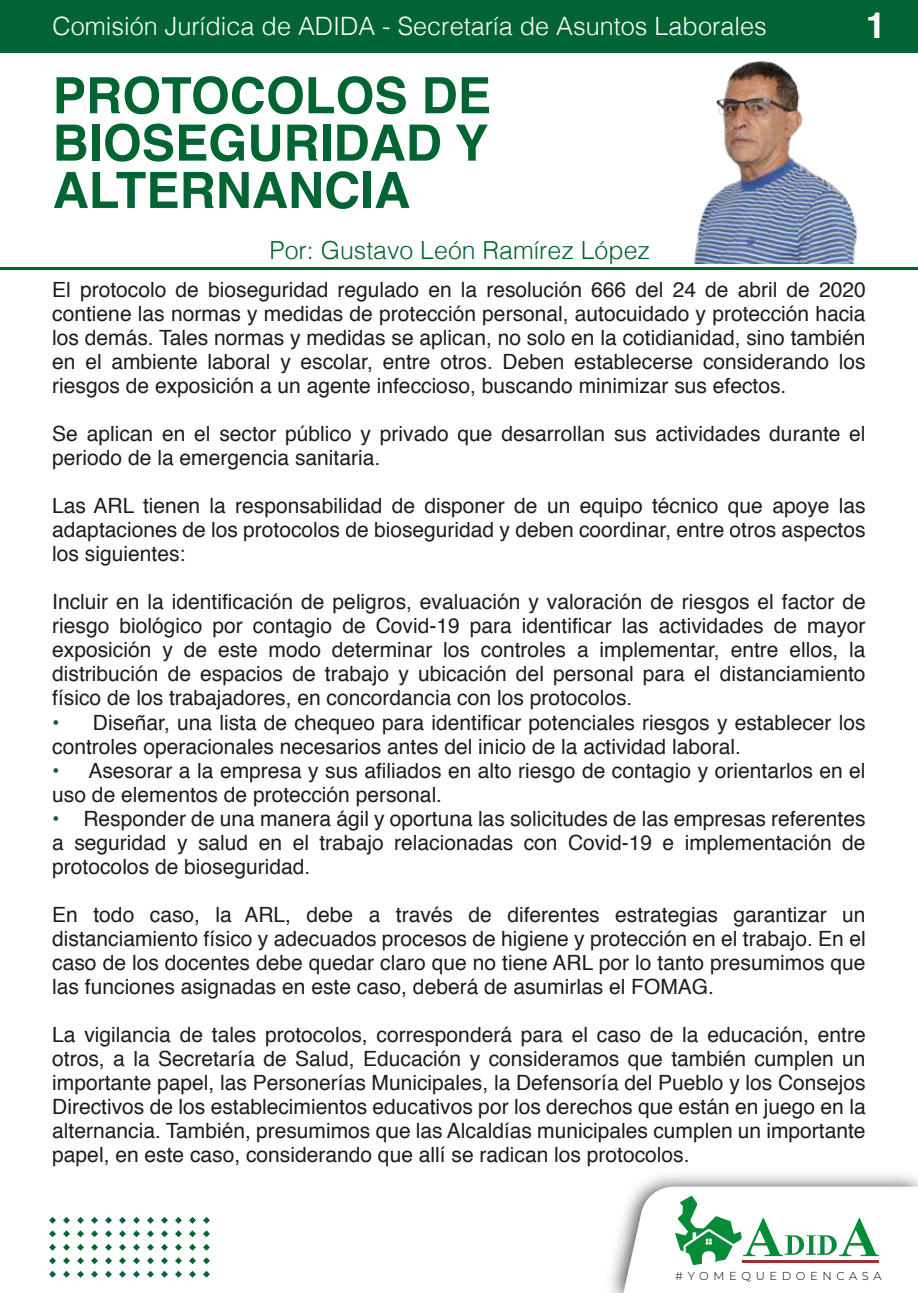
<style>
.page{position:relative;width:918px;height:1293px;background:#fff}
.page>*{position:absolute;margin:0;border:0;box-sizing:border-box;transform-origin:0 0}
.t1{font:700 50.1px/47.4px "Helvetica";color:#006533;text-align:justify}
.t2{font:700 36.15px "Helvetica";color:#fff}
.t3{font:300 25.2px "Helvetica";color:#fff}
.t4{font:300 24.9px "Helvetica";color:#006533}
.t5{font:21px/24px "Helvetica";color:#1d1d1b;text-align:justify}
.t6{font:300 11.55px "Montserrat";letter-spacing:.4em;color:#010101}
.s1{font-weight:700;color:#006533}
</style>
<div class="page">
<img style="left:610px;top:1174px;width:308px;height:119px">
<svg style="left:623px;top:1187px;width:295px;height:106px"></svg>
<svg style="left:147px;top:1257px;width:7px;height:7px"></svg>
<svg style="left:161px;top:1257px;width:7px;height:7px"></svg>
<svg style="left:133px;top:1257px;width:7px;height:7px"></svg>
<svg style="left:175px;top:1257px;width:7px;height:7px"></svg>
<svg style="left:105px;top:1257px;width:7px;height:7px"></svg>
<svg style="left:119px;top:1257px;width:7px;height:7px"></svg>
<svg style="left:189px;top:1257px;width:7px;height:7px"></svg>
<svg style="left:63px;top:1244px;width:7px;height:7px"></svg>
<svg style="left:91px;top:1244px;width:7px;height:7px"></svg>
<svg style="left:105px;top:1244px;width:7px;height:7px"></svg>
<svg style="left:77px;top:1244px;width:7px;height:7px"></svg>
<svg style="left:49px;top:1244px;width:7px;height:7px"></svg>
<svg style="left:91px;top:1257px;width:7px;height:7px"></svg>
<svg style="left:203px;top:1257px;width:7px;height:7px"></svg>
<svg style="left:161px;top:1271px;width:7px;height:7px"></svg>
<svg style="left:105px;top:1271px;width:7px;height:7px"></svg>
<svg style="left:119px;top:1271px;width:7px;height:7px"></svg>
<svg style="left:133px;top:1271px;width:7px;height:7px"></svg>
<svg style="left:147px;top:1271px;width:7px;height:7px"></svg>
<svg style="left:91px;top:1271px;width:7px;height:7px"></svg>
<svg style="left:49px;top:1271px;width:7px;height:7px"></svg>
<svg style="left:77px;top:1271px;width:7px;height:7px"></svg>
<svg style="left:175px;top:1271px;width:7px;height:7px"></svg>
<svg style="left:203px;top:1271px;width:7px;height:7px"></svg>
<svg style="left:49px;top:1257px;width:7px;height:7px"></svg>
<svg style="left:119px;top:1244px;width:7px;height:7px"></svg>
<svg style="left:63px;top:1257px;width:7px;height:7px"></svg>
<svg style="left:189px;top:1271px;width:7px;height:7px"></svg>
<svg style="left:77px;top:1257px;width:7px;height:7px"></svg>
<svg style="left:63px;top:1271px;width:7px;height:7px"></svg>
<svg style="left:77px;top:1217px;width:7px;height:7px"></svg>
<svg style="left:175px;top:1230px;width:7px;height:7px"></svg>
<svg style="left:63px;top:1217px;width:7px;height:7px"></svg>
<svg style="left:105px;top:1217px;width:7px;height:7px"></svg>
<svg style="left:49px;top:1217px;width:7px;height:7px"></svg>
<svg style="left:189px;top:1230px;width:7px;height:7px"></svg>
<svg style="left:203px;top:1230px;width:7px;height:7px"></svg>
<svg style="left:91px;top:1217px;width:7px;height:7px"></svg>
<svg style="left:175px;top:1217px;width:7px;height:7px"></svg>
<svg style="left:189px;top:1217px;width:7px;height:7px"></svg>
<svg style="left:203px;top:1217px;width:7px;height:7px"></svg>
<svg style="left:161px;top:1217px;width:7px;height:7px"></svg>
<svg style="left:133px;top:1217px;width:7px;height:7px"></svg>
<svg style="left:119px;top:1217px;width:7px;height:7px"></svg>
<svg style="left:147px;top:1217px;width:7px;height:7px"></svg>
<svg style="left:119px;top:1230px;width:7px;height:7px"></svg>
<svg style="left:203px;top:1244px;width:7px;height:7px"></svg>
<svg style="left:189px;top:1244px;width:7px;height:7px"></svg>
<svg style="left:49px;top:1230px;width:7px;height:7px"></svg>
<svg style="left:147px;top:1244px;width:7px;height:7px"></svg>
<svg style="left:63px;top:1230px;width:7px;height:7px"></svg>
<svg style="left:175px;top:1244px;width:7px;height:7px"></svg>
<svg style="left:161px;top:1244px;width:7px;height:7px"></svg>
<svg style="left:133px;top:1230px;width:7px;height:7px"></svg>
<svg style="left:77px;top:1230px;width:7px;height:7px"></svg>
<svg style="left:161px;top:1230px;width:7px;height:7px"></svg>
<svg style="left:147px;top:1230px;width:7px;height:7px"></svg>
<svg style="left:133px;top:1244px;width:7px;height:7px"></svg>
<svg style="left:91px;top:1230px;width:7px;height:7px"></svg>
<svg style="left:105px;top:1230px;width:7px;height:7px"></svg>
<div style="left:0;top:0;width:918px;height:52px;background:#006533"></div>
<hr style="left:0;top:267px;width:918px;height:2px;background:#006533">
<img style="left:694px;top:61px;width:163px;height:203px">
<p class="t3" style="left:53px;top:4px;width:716px">Comisión Jurídica de ADIDA - Secretaría de Asuntos Laborales</p>
<h2 class="t2" style="left:866px;top:-3px;width:22px">1</h2>
<h1 class="t1" style="left:53px;top:73px;width:440px">PROTOCOLOS DE BIOSEGURIDAD Y ALTERNANCIA</h1>
<p class="t4" style="left:270px;top:229px;width:382px">Por: Gustavo León Ramírez López</p>
<p class="t5" style="left:52px;top:279px;width:815px">El protocolo de bioseguridad regulado en la resolución 666 del 24 de abril de 2020 contiene las normas y medidas de protección personal, autocuidado y protección hacia los demás. Tales normas y medidas se aplican, no solo en la cotidianidad, sino también en el ambiente laboral y escolar, entre otros. Deben establecerse considerando los riesgos de exposición a un agente infeccioso, buscando minimizar sus efectos.</p>
<p class="t5" style="left:52px;top:423px;width:815px">Se aplican en el sector público y privado que desarrollan sus actividades durante el periodo de la emergencia sanitaria.</p>
<p class="t5" style="left:52px;top:495px;width:815px">Las ARL tienen la responsabilidad de disponer de un equipo técnico que apoye las adaptaciones de los protocolos de bioseguridad y deben coordinar, entre otros aspectos los siguientes:</p>
<p class="t5" style="left:52px;top:591px;width:815px">Incluir en la identificación de peligros, evaluación y valoración de riesgos el factor de riesgo biológico por contagio de Covid-19 para identificar las actividades de mayor exposición y de este modo determinar los controles a implementar, entre ellos, la distribución de espacios de trabajo y ubicación del personal para el distanciamiento físico de los trabajadores, en concordancia con los protocolos.</p>
<p class="t5" style="left:52px;top:711px;width:815px"><span class="s1">•</span> Diseñar, una lista de chequeo para identificar potenciales riesgos y establecer los controles operacionales necesarios antes del inicio de la actividad laboral.</p>
<p class="t5" style="left:52px;top:759px;width:815px"><span class="s1">•</span> Asesorar a la empresa y sus afiliados en alto riesgo de contagio y orientarlos en el uso de elementos de protección personal.</p>
<p class="t5" style="left:52px;top:807px;width:815px"><span class="s1">•</span> Responder de una manera ágil y oportuna las solicitudes de las empresas referentes a seguridad y salud en el trabajo relacionadas con Covid-19 e implementación de protocolos de bioseguridad.</p>
<p class="t5" style="left:52px;top:903px;width:815px">En todo caso, la ARL, debe a través de diferentes estrategias garantizar un distanciamiento físico y adecuados procesos de higiene y protección en el trabajo. En el caso de los docentes debe quedar claro que no tiene ARL por lo tanto presumimos que las funciones asignadas en este caso, deberá de asumirlas el FOMAG.</p>
<p class="t5" style="left:52px;top:1023px;width:815px">La vigilancia de tales protocolos, corresponderá para el caso de la educación, entre otros, a la Secretaría de Salud, Educación y consideramos que también cumplen un importante papel, las Personerías Municipales, la Defensoría del Pueblo y los Consejos Directivos de los establecimientos educativos por los derechos que están en juego en la alternancia. También, presumimos que las Alcaldías municipales cumplen un importante papel, en este caso, considerando que allí se radican los protocolos.</p>
<p class="t6" style="left:675px;top:1268px;width:208px">#YOMEQUEDOENCASA</p>
</div>
